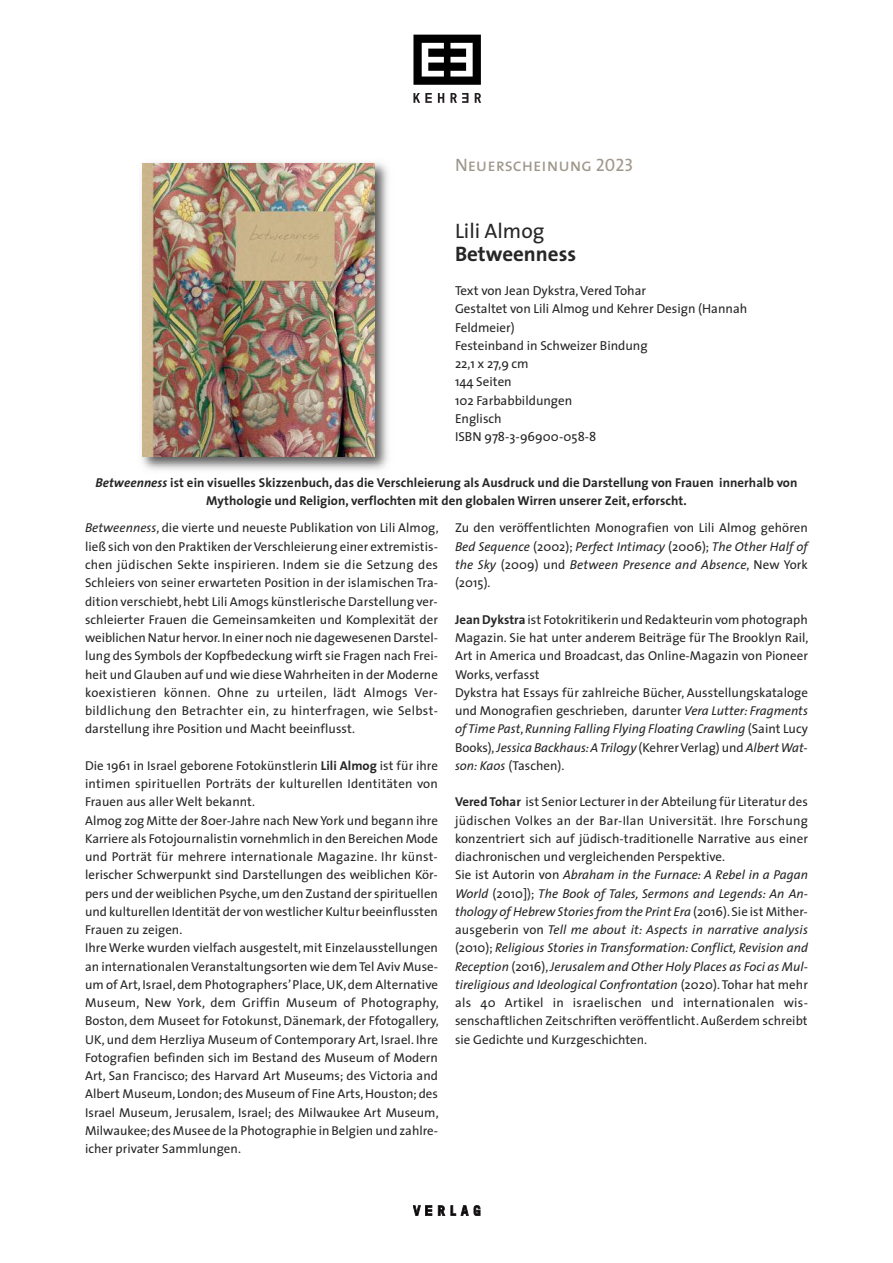
<style>
.page{position:relative;width:893px;height:1263px;background:#fff}
.page>*{position:absolute;margin:0;border:0;box-sizing:border-box;transform-origin:0 0}
.t1{font:700 21px "The Sans";color:#272627}
.t2{font:21px "The Sans";color:#272627}
.t3{font:18px "The Sans Caps";color:#a0988c}
.t4{font:13.05px/18.3px "The Sans";color:#272627}
.t5{font:12.9px/18.3px "The Sans";letter-spacing:.005em;color:#272627}
.t6{font:700 12.9px/18.3px "The Sans";letter-spacing:.005em;color:#272627;text-align:center}
.s1{font-style:italic}
.s2{font-weight:700}
</style>
<div class="page">
<svg style="left:475px;top:93px;width:6px;height:10px"></svg>
<svg style="left:413px;top:93px;width:19px;height:10px"></svg>
<svg style="left:438px;top:93px;width:6px;height:10px"></svg>
<svg style="left:450px;top:93px;width:18px;height:10px"></svg>
<svg style="left:413px;top:35px;width:68px;height:50px"></svg>
<svg style="left:438px;top:1205px;width:7px;height:11px"></svg>
<svg style="left:451px;top:1205px;width:29px;height:11px"></svg>
<svg style="left:413px;top:1205px;width:19px;height:11px"></svg>
<img style="left:141px;top:162px;width:247px;height:308px">
<img style="left:142px;top:163px;width:233px;height:293px">
<h2 class="t3" style="left:455px;top:159px;width:180px">Neuerscheinung 2023</h2>
<h1 class="t2" style="left:455px;top:223px;width:91px">Lili Almog</h1>
<h1 class="t1" style="left:455px;top:245px;width:123px">Betweenness</h1>
<p class="t4" style="left:455px;top:283px;width:294px">Text von Jean Dykstra,Vered Tohar<br>Gestaltet von Lili Almog und Kehrer Design (Hannah<br>Feldmeier)<br>Festeinband in Schweizer Bindung<br>22,1 x 27,9 cm<br>144 Seiten<br>102 Farbabbildungen<br>Englisch<br>ISBN 978-3-96900-058-8</p>
<p class="t6" style="left:95px;top:474px;width:703px"><span class="s1">Betweenness</span> ist ein visuelles Skizzenbuch, das die Verschleierung als Ausdruck und die Darstellung von Frauen innerhalb von<br>Mythologie und Religion, verflochten mit den globalen Wirren unserer Zeit, erforscht.</p>
<p class="t5" style="left:85px;top:520px;width:355px;text-align:justify"><span class="s1">Betweenness</span>, die vierte und neueste Publikation von Lili Almog, ließ sich von den Praktiken derVerschleierung einer extremistis&shy;chen jüdischen Sekte inspirieren. Indem sie die Setzung des Schleiers von seiner erwarteten Position in der islamischen Tra&shy;dition verschiebt,hebt Lili Amogs künstlerische Darstellung ver&shy;schleierter Frauen die Gemeinsamkeiten und Komplexität der weiblichen Natur hervor.In einer noch nie dagewesenen Darstel&shy;lung des Symbols der Kopfbedeckung wirft sie Fragen nach Frei&shy;heit und Glauben auf und wie dieseWahrheiten in der Moderne koexistieren können. Ohne zu urteilen, lädt Almogs Ver&shy;bildlichung den Betrachter ein, zu hinterfragen, wie Selbst&shy;darstellung ihre Position und Macht beeinflusst.</p>
<p class="t5" style="left:85px;top:757px;width:355px">Die 1961 in Israel geborene Fotokünstlerin <span class="s2">Lili Almog</span> ist für ihre intimen spirituellen Porträts der kulturellen Identitäten von Frauen aus aller Welt bekannt.<br>Almog zog Mitte der 80er-Jahre nach NewYork und begann ihre Karriere als Fotojournalistin vornehmlich in den Bereichen Mode und Porträt für mehrere internationale Magazine. Ihr künst&shy;lerischer Schwerpunkt sind Darstellungen des weiblichen Kör&shy;pers und der weiblichen Psyche,um den Zustand der spirituellen und kulturellen Identität der von westlicher Kultur beeinflussten Frauen zu zeigen.<br>IhreWerke wurden vielfach ausgestelt,mit Einzelausstellungen an internationalenVeranstaltungsorten wie demTel Aviv Muse&shy;um of Art, Israel,dem Photographers’Place,UK,dem Alternative Museum, New York, dem Griffin Museum of Photography, Boston, dem Museet for Fotokunst, Dänemark, der Ffotogallery, UK, und dem Herzliya Museum of Contemporary Art, Israel. Ihre Fotografien befinden sich im Bestand des Museum of Modern Art, San Francisco; des Harvard Art Museums; des Victoria and Albert Museum, London;des Museum of Fine Arts,Houston;des Israel Museum, Jerusalem, Israel; des Milwaukee Art Museum, Milwaukee;des Musee de la Photographie in Belgien und zahlre&shy;icher privater Sammlungen.</p>
<p class="t5" style="left:455px;top:520px;width:354px;text-align:justify">Zu den veröffentlichten Monografien von Lili Almog gehören <span class="s1">Bed Sequence</span> (2002); <span class="s1">Perfect Intimacy</span> (2006); <span class="s1">The Other Half of the Sky</span> (2009) und <span class="s1">Between Presence and Absence</span>, New York (2015).</p>
<p class="t5" style="left:455px;top:611px;width:355px"><span class="s2">Jean Dykstra</span> ist Fotokritikerin und Redakteurin vom photograph Magazin. Sie hat unter anderem Beiträge für The Brooklyn Rail, Art in America und Broadcast, das Online-Magazin von Pioneer Works, verfasst<br>Dykstra hat Essays für zahlreiche Bücher, Ausstellungskataloge und Monografien geschrieben, darunter <span class="s1">Vera Lutter: Fragments of Time Past</span>,<span class="s1">Running Falling Flying Floating Crawling</span> (Saint Lucy Books), <span class="s1">Jessica Backhaus:ATrilogy</span> (KehrerVerlag) und <span class="s1">AlbertWat&shy;son: Kaos</span> (Taschen).</p>
<p class="t5" style="left:455px;top:794px;width:355px"><span class="s2">Vered Tohar</span> ist Senior Lecturer in der Abteilung für Literatur des jüdischen Volkes an der Bar-Ilan Universität. Ihre Forschung konzentriert sich auf jüdisch-traditionelle Narrative aus einer diachronischen und vergleichenden Perspektive.<br>Sie ist Autorin von <span class="s1">Abraham in the Furnace: A Rebel in a Pagan World</span> (2010]); <span class="s1">The Book of Tales, Sermons and Legends: An An&shy;thology ofHebrew Storiesfrom the Print Era</span> (2016).Sie ist Mither&shy;ausgeberin von <span class="s1">Tell me about it: Aspects in narrative analysis </span>(2010); <span class="s1">Religious Stories in Transformation: Conflict, Revision and Reception</span> (2016),<span class="s1">Jerusalem and Other Holy Places as Foci as Mul&shy;tireligious and Ideological Confrontation</span> (2020). Tohar hat mehr als 40 Artikel in israelischen und internationalen wis&shy;senschaftlichen Zeitschriften veröffentlicht.Außerdem schreibt sie Gedichte und Kurzgeschichten.</p>
</div>
